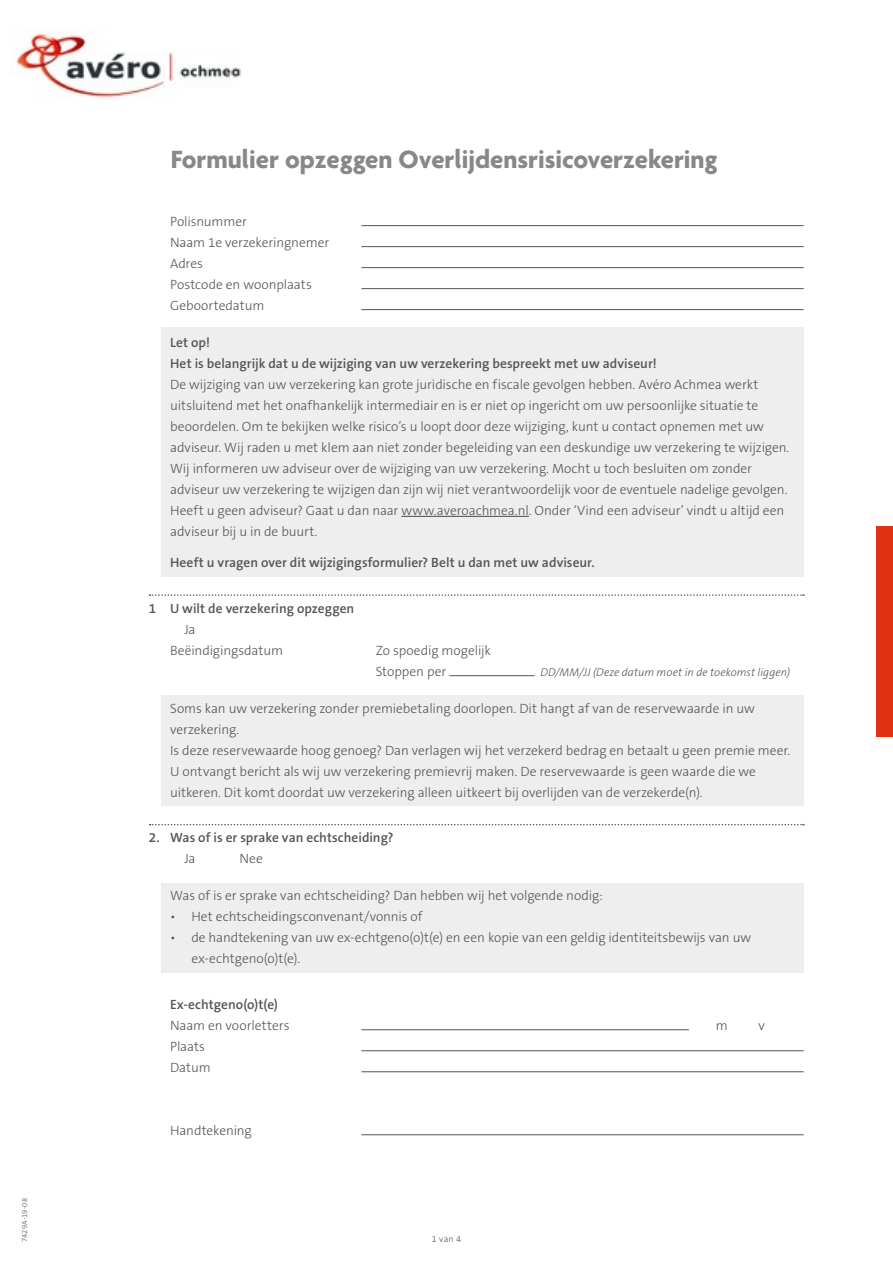
<style>
.page{position:relative;width:893px;height:1263px;background:#fff}
.page>*{position:absolute;margin:0;border:0;box-sizing:border-box;transform-origin:0 0}
.t1{font:700 27px "Agenda";color:#888}
.t2{font:300 13.5px/21px "The Sans B3";letter-spacing:-.005em;color:#555}
.t3{font:600 13.5px/21px "The Sans B6";letter-spacing:.005em;color:#555}
.t4{font:italic 300 11.25px "The Sans B3";letter-spacing:.005em;color:#555}
.t5{font:300 9px "The Sans B3";color:#555}
.t6{font:300 7.5px "The Sans B3";letter-spacing:.02em;color:#555}
</style>
<div class="page">
<div style="left:876px;top:526px;width:17px;height:211px;background:#e13214"></div>
<div style="left:162px;top:327px;width:642px;height:29px;background:#eee"></div>
<div style="left:162px;top:348px;width:642px;height:29px;background:#eee"></div>
<div style="left:162px;top:372px;width:642px;height:26px;background:#eee"></div>
<div style="left:162px;top:393px;width:642px;height:26px;background:#eee"></div>
<div style="left:162px;top:414px;width:642px;height:89px;background:#eee"></div>
<div style="left:162px;top:498px;width:642px;height:47px;background:#eee"></div>
<hr style="left:401px;top:516px;width:128px;height:1px;background:#484848">
<div style="left:162px;top:527px;width:642px;height:28px;background:#eee"></div>
<div style="left:162px;top:548px;width:642px;height:28px;background:#eee"></div>
<svg style="left:150px;top:594px;width:654px;height:2px"></svg>
<div style="left:162px;top:696px;width:642px;height:47px;background:#eee"></div>
<div style="left:162px;top:738px;width:642px;height:68px;background:#eee"></div>
<svg style="left:150px;top:824px;width:654px;height:1px"></svg>
<div style="left:162px;top:883px;width:642px;height:26px;background:#eee"></div>
<div style="left:162px;top:904px;width:642px;height:26px;background:#eee"></div>
<div style="left:162px;top:925px;width:642px;height:47px;background:#eee"></div>
<hr style="left:361px;top:225px;width:443px;height:1px;background:#555">
<hr style="left:361px;top:246px;width:443px;height:1px;background:#555">
<hr style="left:361px;top:267px;width:443px;height:1px;background:#555">
<hr style="left:361px;top:288px;width:443px;height:1px;background:#555">
<hr style="left:361px;top:309px;width:443px;height:1px;background:#555">
<hr style="left:449px;top:675px;width:85px;height:1px;background:#555">
<hr style="left:361px;top:1029px;width:328px;height:1px;background:#555">
<hr style="left:361px;top:1050px;width:443px;height:1px;background:#555">
<hr style="left:361px;top:1071px;width:443px;height:1px;background:#555">
<hr style="left:361px;top:1134px;width:443px;height:1px;background:#555">
<img style="left:15px;top:29px;width:226px;height:69px">
<p class="t6" style="left:21px;top:1242px;width:45px;rotate:-90deg">7429A-19-08</p>
<h1 class="t1" style="left:171px;top:145px;width:548px">Formulier opzeggen Overlijdensrisicoverzekering</h1>
<p class="t2" style="left:170px;top:212px;width:161px">Polisnummer<br>Naam 1e verzekeringnemer<br>Adres<br>Postcode en woonplaats<br>Geboortedatum</p>
<p class="t3" style="left:170px;top:333px;width:488px">Let op!<br>Het is belangrijk dat u de wijziging van uw verzekering bespreekt met uw adviseur!</p>
<p class="t2" style="left:170px;top:375px;width:621px">De wijziging van uw verzekering kan grote juridische en fiscale gevolgen hebben. Avéro Achmea werkt uitsluitend met het onafhankelijk intermediair en is er niet op ingericht om uw persoonlijke situatie te beoordelen. Om te bekijken welke risico’s u loopt door deze wijziging, kunt u contact opnemen met uw adviseur. Wij raden u met klem aan niet zonder begeleiding van een deskundige uw verzekering te wijzigen.<br>Wij informeren uw adviseur over de wijziging van uw verzekering. Mocht u toch besluiten om zonder adviseur uw verzekering te wijzigen dan zijn wij niet verantwoordelijk voor de eventuele nadelige gevolgen.<br>Heeft u geen adviseur? Gaat u dan naar www.averoachmea.nl. Onder ‘Vind een adviseur’ vindt u altijd een adviseur bij u in de buurt.</p>
<p class="t3" style="left:170px;top:553px;width:426px">Heeft u vragen over dit wijzigingsformulier? Belt u dan met uw adviseur.</p>
<p class="t3" style="left:149px;top:599px;width:207px">1 U wilt de verzekering opzeggen</p>
<p class="t2" style="left:170px;top:620px;width:114px;text-indent:14px">Ja<br>Beëindigingsdatum</p>
<p class="t2" style="left:376px;top:641px;width:117px">Zo spoedig mogelijk<br>Stoppen per</p>
<p class="t4" style="left:540px;top:666px;width:251px">DD/MM/JJ (Deze datum moet in de toekomst liggen)</p>
<p class="t2" style="left:170px;top:699px;width:622px">Soms kan uw verzekering zonder premiebetaling doorlopen. Dit hangt af van de reservewaarde in uw verzekering.<br>Is deze reservewaarde hoog genoeg? Dan verlagen wij het verzekerd bedrag en betaalt u geen premie meer.<br>U ontvangt bericht als wij uw verzekering premievrij maken. De reservewaarde is geen waarde die we uitkeren. Dit komt doordat uw verzekering alleen uitkeert bij overlijden van de verzekerde(n).</p>
<p class="t3" style="left:149px;top:828px;width:246px">2. Was of is er sprake van echtscheiding?</p>
<p class="t2" style="left:184px;top:849px;width:13px">Ja</p>
<p class="t2" style="left:239px;top:849px;width:25px">Nee</p>
<p class="t2" style="left:170px;top:886px;width:434px">Was of is er sprake van echtscheiding? Dan hebben wij het volgende nodig:</p>
<p class="t2" style="left:170px;top:907px;width:254px">• Het echtscheidingsconvenant/vonnis of</p>
<p class="t2" style="left:191px;top:928px;width:561px;text-indent:-21px">• de handtekening van uw ex-echtgeno(o)t(e) en een kopie van een geldig identiteitsbewijs van uw ex-echtgeno(o)t(e).</p>
<p class="t3" style="left:170px;top:995px;width:109px">Ex-echtgeno(o)t(e)</p>
<p class="t2" style="left:170px;top:1016px;width:121px">Naam en voorletters</p>
<p class="t2" style="left:716px;top:1016px;width:13px">m</p>
<p class="t2" style="left:758px;top:1016px;width:8px">v</p>
<p class="t2" style="left:170px;top:1037px;width:42px">Plaats<br>Datum</p>
<p class="t2" style="left:170px;top:1121px;width:83px">Handtekening</p>
<p class="t5" style="left:432px;top:1234px;width:31px">1 van 4</p>
</div>
